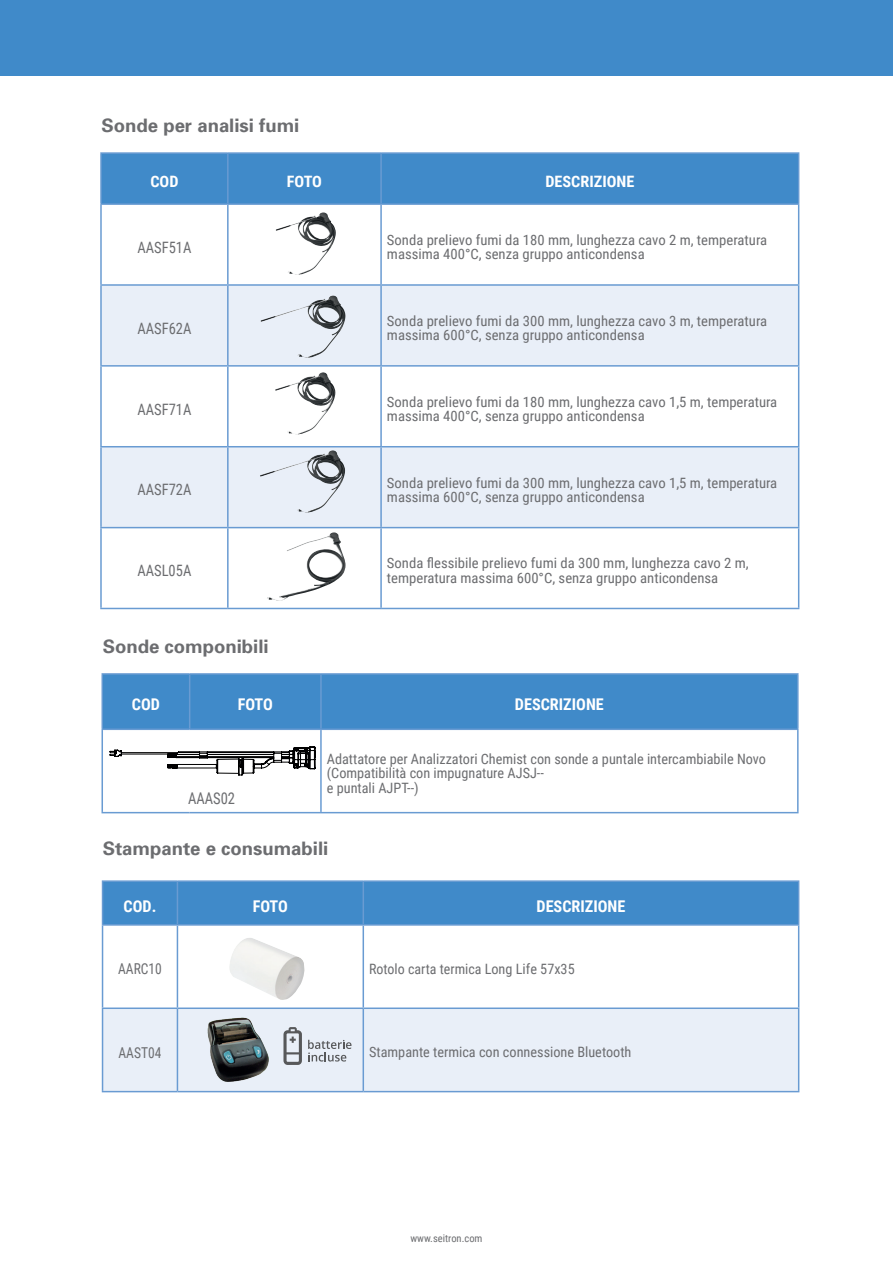
<style>
.page{position:relative;width:893px;height:1263px;background:#fff}
.page>*{position:absolute;margin:0;border:0;box-sizing:border-box;transform-origin:0 0}
.t1{font:700 18.6px "Univers";color:#6c6d70}
.t2{font:700 16.2px "Roboto Condensed";color:#fff}
.t3{font:16.2px "Roboto Condensed";color:#6c6d70;scale:.9 1}
.t4{font:15.75px "Roboto Condensed";color:#6c6d70;scale:.93 1}
.t5{font:700 15.75px "Roboto Condensed";color:#fff}
.t6{font:15px "Roboto Condensed";color:#6c6d70;scale:.9 1}
.t7{font:14.25px/14.2px "Roboto Condensed";color:#6c6d70}
.t8{font:10.5px "Roboto Condensed";color:#6c6d70}
</style>
<div class="page">
<div style="left:0;top:0;width:893px;height:75px;background:#408ac9"></div>
<div style="left:102px;top:154px;width:696px;height:49px;background:#408ac9"></div>
<svg style="left:102px;top:286px;width:696px;height:241px;fill:#e9eff8"></svg>
<hr style="left:100px;top:152px;width:128px;height:2px;background:#699bd2">
<hr style="left:100px;top:154px;width:2px;height:49px;background:#699bd2">
<hr style="left:228px;top:152px;width:153px;height:2px;background:#699bd2">
<hr style="left:227px;top:154px;width:2px;height:49px;background:#699bd2">
<hr style="left:381px;top:152px;width:418px;height:2px;background:#699bd2">
<hr style="left:380px;top:154px;width:2px;height:49px;background:#699bd2">
<hr style="left:798px;top:154px;width:1px;height:49px;background:#699bd2">
<hr style="left:100px;top:203px;width:128px;height:2px;background:#699bd2">
<hr style="left:100px;top:205px;width:2px;height:79px;background:#699bd2">
<hr style="left:228px;top:203px;width:153px;height:2px;background:#699bd2">
<hr style="left:227px;top:205px;width:2px;height:79px;background:#699bd2">
<hr style="left:381px;top:203px;width:418px;height:2px;background:#699bd2">
<hr style="left:380px;top:205px;width:2px;height:79px;background:#699bd2">
<hr style="left:798px;top:205px;width:1px;height:79px;background:#699bd2">
<hr style="left:100px;top:284px;width:128px;height:2px;background:#699bd2">
<hr style="left:100px;top:286px;width:2px;height:79px;background:#699bd2">
<hr style="left:228px;top:284px;width:153px;height:2px;background:#699bd2">
<hr style="left:227px;top:286px;width:2px;height:79px;background:#699bd2">
<hr style="left:381px;top:284px;width:418px;height:2px;background:#699bd2">
<hr style="left:380px;top:286px;width:2px;height:79px;background:#699bd2">
<hr style="left:798px;top:286px;width:1px;height:79px;background:#699bd2">
<hr style="left:100px;top:365px;width:128px;height:2px;background:#699bd2">
<hr style="left:100px;top:367px;width:2px;height:79px;background:#699bd2">
<hr style="left:228px;top:365px;width:153px;height:2px;background:#699bd2">
<hr style="left:227px;top:367px;width:2px;height:79px;background:#699bd2">
<hr style="left:381px;top:365px;width:418px;height:2px;background:#699bd2">
<hr style="left:380px;top:367px;width:2px;height:79px;background:#699bd2">
<hr style="left:798px;top:367px;width:1px;height:79px;background:#699bd2">
<hr style="left:100px;top:446px;width:128px;height:1px;background:#699bd2">
<hr style="left:100px;top:447px;width:2px;height:80px;background:#699bd2">
<hr style="left:228px;top:446px;width:153px;height:1px;background:#699bd2">
<hr style="left:227px;top:447px;width:2px;height:80px;background:#699bd2">
<hr style="left:381px;top:446px;width:418px;height:1px;background:#699bd2">
<hr style="left:380px;top:447px;width:2px;height:80px;background:#699bd2">
<hr style="left:798px;top:447px;width:1px;height:80px;background:#699bd2">
<hr style="left:100px;top:527px;width:128px;height:1px;background:#699bd2">
<hr style="left:100px;top:528px;width:2px;height:80px;background:#699bd2">
<hr style="left:228px;top:527px;width:153px;height:1px;background:#699bd2">
<hr style="left:227px;top:528px;width:2px;height:80px;background:#699bd2">
<hr style="left:381px;top:527px;width:418px;height:1px;background:#699bd2">
<hr style="left:380px;top:528px;width:2px;height:80px;background:#699bd2">
<hr style="left:798px;top:528px;width:1px;height:80px;background:#699bd2">
<hr style="left:100px;top:608px;width:128px;height:1px;background:#699bd2">
<hr style="left:228px;top:608px;width:153px;height:1px;background:#699bd2">
<hr style="left:381px;top:608px;width:418px;height:1px;background:#699bd2">
<img style="left:276px;top:212px;width:60px;height:63px">
<img style="left:267px;top:532px;width:78px;height:69px">
<img style="left:260px;top:296px;width:86px;height:62px">
<img style="left:275px;top:372px;width:60px;height:62px">
<img style="left:260px;top:450px;width:85px;height:63px">
<div style="left:103px;top:675px;width:694px;height:53px;background:#408ac9"></div>
<hr style="left:102px;top:673px;width:88px;height:2px;background:#699bd2">
<hr style="left:102px;top:675px;width:1px;height:53px;background:#699bd2">
<hr style="left:190px;top:673px;width:131px;height:2px;background:#699bd2">
<hr style="left:189px;top:675px;width:1px;height:53px;background:#699bd2">
<hr style="left:321px;top:673px;width:478px;height:2px;background:#699bd2">
<hr style="left:320px;top:675px;width:2px;height:53px;background:#699bd2">
<hr style="left:797px;top:675px;width:2px;height:53px;background:#699bd2">
<hr style="left:102px;top:728px;width:88px;height:2px;background:#699bd2">
<hr style="left:102px;top:730px;width:1px;height:82px;background:#699bd2">
<hr style="left:190px;top:728px;width:131px;height:2px;background:#699bd2">
<hr style="left:321px;top:728px;width:478px;height:2px;background:#699bd2">
<hr style="left:320px;top:730px;width:2px;height:82px;background:#699bd2">
<hr style="left:797px;top:730px;width:2px;height:82px;background:#699bd2">
<hr style="left:102px;top:812px;width:88px;height:1px;background:#699bd2">
<hr style="left:190px;top:812px;width:131px;height:1px;background:#699bd2">
<hr style="left:321px;top:812px;width:478px;height:1px;background:#699bd2">
<div style="left:103px;top:882px;width:695px;height:42px;background:#408ac9"></div>
<div style="left:103px;top:1009px;width:695px;height:82px;background:#e9eff8"></div>
<hr style="left:102px;top:880px;width:75px;height:2px;background:#699bd2">
<hr style="left:102px;top:882px;width:1px;height:42px;background:#699bd2">
<hr style="left:177px;top:880px;width:186px;height:2px;background:#699bd2">
<hr style="left:177px;top:882px;width:1px;height:42px;background:#699bd2">
<hr style="left:363px;top:880px;width:436px;height:2px;background:#699bd2">
<hr style="left:363px;top:882px;width:1px;height:42px;background:#699bd2">
<hr style="left:798px;top:882px;width:1px;height:42px;background:#699bd2">
<hr style="left:102px;top:924px;width:75px;height:2px;background:#699bd2">
<hr style="left:102px;top:926px;width:1px;height:81px;background:#699bd2">
<hr style="left:177px;top:924px;width:186px;height:2px;background:#699bd2">
<hr style="left:177px;top:926px;width:1px;height:81px;background:#699bd2">
<hr style="left:363px;top:924px;width:436px;height:2px;background:#699bd2">
<hr style="left:363px;top:926px;width:1px;height:81px;background:#699bd2">
<hr style="left:798px;top:926px;width:1px;height:81px;background:#699bd2">
<hr style="left:102px;top:1007px;width:75px;height:2px;background:#699bd2">
<hr style="left:102px;top:1009px;width:1px;height:82px;background:#699bd2">
<hr style="left:177px;top:1007px;width:186px;height:2px;background:#699bd2">
<hr style="left:177px;top:1009px;width:1px;height:82px;background:#699bd2">
<hr style="left:363px;top:1007px;width:436px;height:2px;background:#699bd2">
<hr style="left:363px;top:1009px;width:1px;height:82px;background:#699bd2">
<hr style="left:798px;top:1009px;width:1px;height:82px;background:#699bd2">
<hr style="left:102px;top:1091px;width:75px;height:1px;background:#699bd2">
<hr style="left:177px;top:1091px;width:186px;height:1px;background:#699bd2">
<hr style="left:363px;top:1091px;width:436px;height:1px;background:#699bd2">
<img style="left:229px;top:938px;width:76px;height:62px">
<img style="left:193px;top:1010px;width:91px;height:83px">
<svg style="left:283px;top:1027px;width:19px;height:38px"></svg>
<svg style="left:308px;top:1040px;width:43px;height:21px"></svg>
<svg style="left:109px;top:746px;width:207px;height:29px"></svg>
<p class="t1" style="left:102px;top:114px;width:199px">Sonde per analisi fumi</p>
<p class="t5" style="left:150px;top:170px;width:30px">COD</p>
<p class="t5" style="left:287px;top:170px;width:37px">FOTO</p>
<p class="t5" style="left:545px;top:170px;width:90px">DESCRIZIONE</p>
<p class="t4" style="left:137px;top:236px;width:60px">AASF51A</p>
<p class="t7" style="left:387px;top:232px;width:382px">Sonda prelievo fumi da 180 mm, lunghezza cavo 2 m, temperatura massima 400°C, senza gruppo anticondensa</p>
<p class="t4" style="left:137px;top:317px;width:60px">AASF62A</p>
<p class="t7" style="left:387px;top:313px;width:382px">Sonda prelievo fumi da 300 mm, lunghezza cavo 3 m, temperatura massima 600°C, senza gruppo anticondensa</p>
<p class="t4" style="left:137px;top:398px;width:60px">AASF71A</p>
<p class="t7" style="left:387px;top:394px;width:392px">Sonda prelievo fumi da 180 mm, lunghezza cavo 1,5 m, temperatura massima 400°C, senza gruppo anticondensa</p>
<p class="t4" style="left:137px;top:479px;width:60px">AASF72A</p>
<p class="t7" style="left:387px;top:475px;width:392px">Sonda prelievo fumi da 300 mm, lunghezza cavo 1,5 m, temperatura massima 600°C, senza gruppo anticondensa</p>
<p class="t4" style="left:137px;top:560px;width:60px">AASL05A</p>
<p class="t7" style="left:387px;top:556px;width:363px">Sonda flessibile prelievo fumi da 300 mm, lunghezza cavo 2 m, temperatura massima 600°C, senza gruppo anticondensa</p>
<p class="t1" style="left:103px;top:635px;width:167px">Sonde componibili</p>
<p class="t2" style="left:132px;top:693px;width:30px">COD</p>
<p class="t2" style="left:238px;top:693px;width:37px">FOTO</p>
<p class="t2" style="left:515px;top:693px;width:90px">DESCRIZIONE</p>
<p class="t3" style="left:188px;top:787px;width:54px">AAAS02</p>
<p class="t7" style="left:327px;top:751px;width:441px;line-height:14.7px">Adattatore per Analizzatori Chemist con sonde a puntale intercambiabile Novo (Compatibilità con impugnature AJSJ--</p>
<p class="t7" style="left:327px;top:780px;width:93px">e puntali AJPT--)</p>
<p class="t1" style="left:103px;top:837px;width:227px">Stampante e consumabili</p>
<p class="t2" style="left:124px;top:894px;width:34px">COD.</p>
<p class="t2" style="left:253px;top:894px;width:37px">FOTO</p>
<p class="t2" style="left:536px;top:894px;width:90px">DESCRIZIONE</p>
<p class="t6" style="left:118px;top:958px;width:50px">AARC10</p>
<p class="t7" style="left:369px;top:961px;width:207px">Rotolo carta termica Long Life 57x35</p>
<p class="t6" style="left:119px;top:1042px;width:49px">AAST04</p>
<p class="t7" style="left:369px;top:1045px;width:264px">Stampante termica con connessione Bluetooth</p>
<p class="t8" style="left:410px;top:1230px;width:74px">www.seitron.com</p>
</div>
